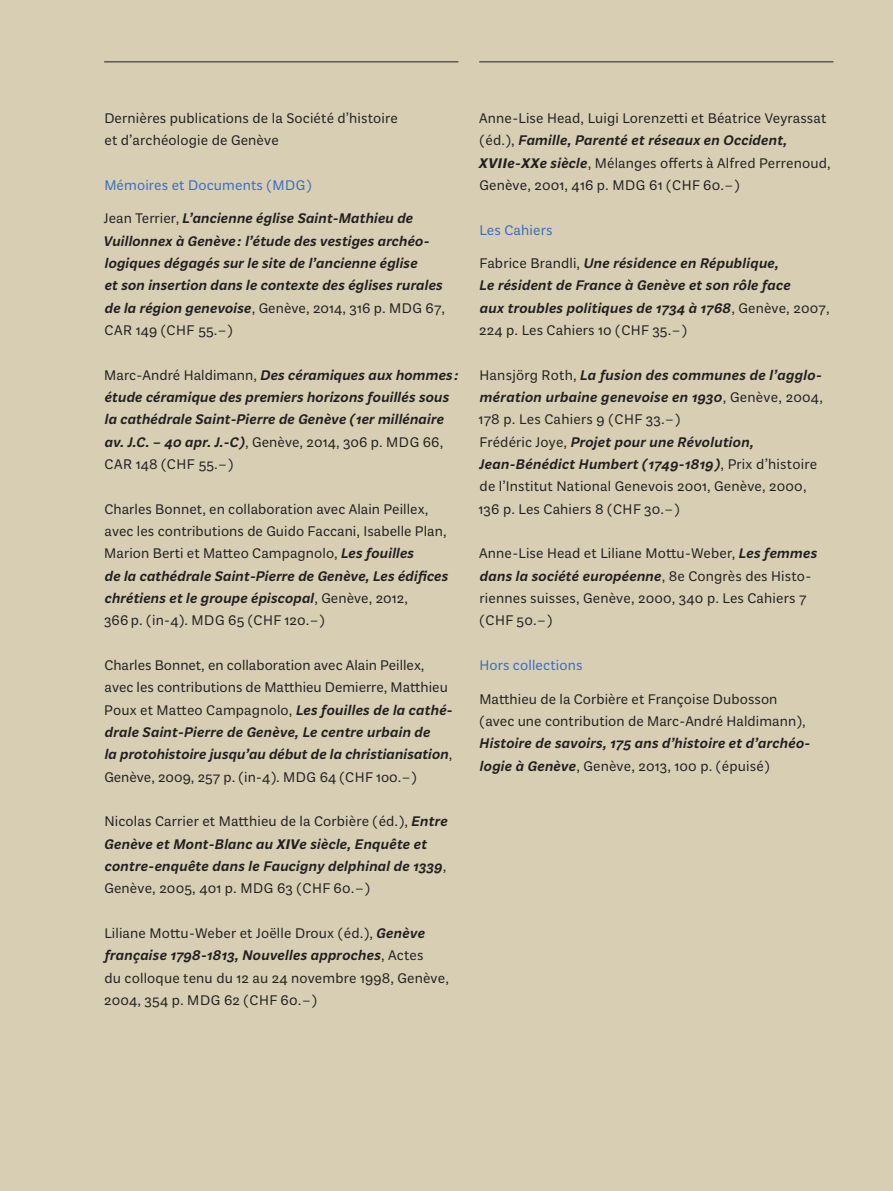
<style>
.page{position:relative;width:893px;height:1191px;background:#d7ceb3}
.page>*{position:absolute;margin:0;border:0;box-sizing:border-box;transform-origin:0 0}
.t1{font:14.88px/22.4px "Plan Grotesque Std";letter-spacing:.01em;color:#231f20}
.t2{font:italic 500 14.88px/22.4px "Plan Grotesque Std";letter-spacing:.005em;color:#231f20}
.t3{font:14.88px "Plan Grotesque Std";letter-spacing:.01em;color:#3a6bc0}
.s1{font-weight:400;font-style:normal}
.s2{font-weight:500;font-style:italic}
.s3{font-weight:700}
.s4{font-weight:700;font-style:italic}
</style>
<div class="page">
<hr style="left:479px;top:61px;width:354px;height:1px;background:#231f20">
<hr style="left:104px;top:61px;width:354px;height:1px;background:#231f20">
<p class="t1" style="left:104px;top:107px;width:295px">Dernières publications de la Société d’histoire et d’archéologie de Genève</p>
<p class="t3" style="left:104px;top:176px;width:209px">Mémoires et Documents ( MDG )</p>
<p class="t2" style="left:104px;top:207px;width:343px"><span class="s1">Jean Terrier,</span> L’ancienne église Saint-Mathieu de Vuillonnex à Genève : l’étude des vestiges archéo&shy;logiques dégagés sur le site de l’ancienne église<br>et son insertion dans le contexte des églises rurales de la région genevoise<span class="s1">, Genève, 2014, 316 p. MDG 67, CAR 149 ( CHF 55.– )</span></p>
<p class="t2" style="left:104px;top:363px;width:356px"><span class="s1">Marc-André Haldimann,</span> Des céramiques aux hommes : étude céramique des premiers horizons fouillés sous la cathédrale Saint-Pierre de Genève ( 1er millénaire av. J.C. – 40 apr. J.-C )<span class="s1">, Genève, 2014, 306 p. MDG 66, CAR 148 ( CHF 55.– )</span></p>
<p class="t1" style="left:104px;top:497px;width:346px">Charles Bonnet, en collaboration avec Alain Peillex, avec les contributions de Guido Faccani, Isabelle Plan, Marion Berti et Matteo Campagnolo, <span class="s2">Les fouilles<br>de la cathédrale Saint-Pierre de Genève, Les édifices chrétiens et le groupe épiscopal</span>, Genève, 2012,<br>366 p. ( in-4 ). MDG 65 ( CHF 120.– )</p>
<p class="t1" style="left:104px;top:654px;width:350px">Charles Bonnet, en collaboration avec Alain Peillex, avec les contributions de Matthieu Demierre, Matthieu Poux et Matteo Campagnolo, <span class="s2">Les fouilles de la cathé&shy;drale Saint-Pierre de Genève, Le centre urbain de<br>la protohistoire jusqu’au début de la christianisation</span>, Genève, 2009, 257 p. ( in-4 ). MDG 64 ( CHF 1o0.– )</p>
<p class="t2" style="left:104px;top:810px;width:345px"><span class="s1">Nicolas Carrier et Matthieu de la Corbière ( éd. ),</span> Entre Genève et Mont-Blanc au <span class="s3">XIV</span>e siècle, Enquête et contre-enquête dans le Faucigny delphinal de 1339<span class="s1">, Genève, 2005, 401 p. MDG 63 ( CHF 60.– )</span></p>
<p class="t1" style="left:104px;top:921px;width:346px">Liliane Mottu-Weber et Joëlle Droux ( éd. ), <span class="s2">Genève française 1798-1813, Nouvelles approches</span>, Actes<br>du colloque tenu du 12 au 24 novembre 1998, Genève, 2004, 354 p. MDG 62 ( CHF 60.– )</p>
<p class="t1" style="left:479px;top:107px;width:353px">Anne-Lise Head, Luigi Lorenzetti et Béatrice Veyrassat ( éd. ), <span class="s2">Famille, Parenté et réseaux en Occident, </span><span class="s4">XVII</span><span class="s2">e-</span><span class="s4">XX</span><span class="s2">e siècle</span>, Mélanges offerts à Alfred Perrenoud, Genève, 2001, 416 p. MDG 61 ( CHF 60.– )</p>
<p class="t3" style="left:479px;top:221px;width:75px">Les Cahiers</p>
<p class="t2" style="left:479px;top:252px;width:352px"><span class="s1">Fabrice Brandli,</span> Une résidence en République,<br>Le résident de France à Genève et son rôle face<br>aux troubles politiques de 1734 à 1768<span class="s1">, Genève, 2007, 224 p. Les Cahiers 10 ( CHF 35.– )</span></p>
<p class="t1" style="left:478px;top:363px;width:346px">Hansjörg Roth, <span class="s2">La fusion des communes de l’agglo&shy;mération urbaine genevoise en 1930</span>, Genève, 2004, 178 p. Les Cahiers 9 ( CHF 33.– )<br>Frédéric Joye, <span class="s2">Projet pour une Révolution, Jean-Bénédict Humbert ( 1749-1819 )</span>, Prix d’histoire de l’Institut National Genevois 2001, Genève, 2000, 136 p. Les Cahiers 8 ( CHF 30.– )</p>
<p class="t1" style="left:479px;top:542px;width:340px">Anne-Lise Head et Liliane Mottu-Weber, <span class="s2">Les femmes dans la société européenne</span>, 8e Congrès des Histo&shy;riennes suisses, Genève, 2000, 340 p. Les Cahiers 7<br>( CHF 50.– )</p>
<p class="t3" style="left:479px;top:656px;width:105px">Hors collections</p>
<p class="t1" style="left:479px;top:687px;width:333px">Matthieu de la Corbière et Françoise Dubosson<br>( avec une contribution de Marc-André Haldimann ), <span class="s2">Histoire de savoirs, 175 ans d’histoire et d’archéo&shy;logie à Genève</span>, Genève, 2013, 100 p. ( épuisé )</p>
</div>
